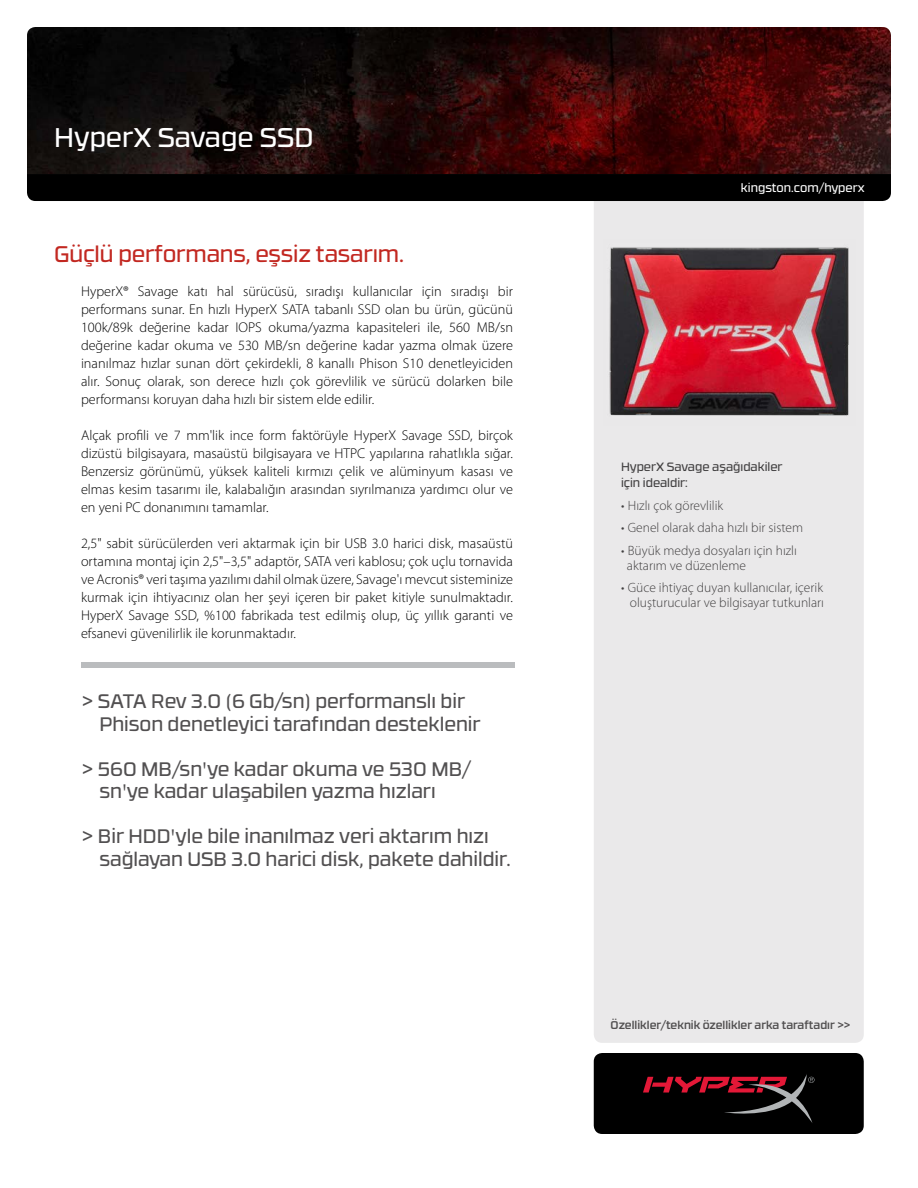
<style>
.page{position:relative;width:918px;height:1188px;background:#fff}
.page>*{position:absolute;margin:0;border:0;box-sizing:border-box;transform-origin:0 0}
.t1{font:27px "RB No 3.1";color:#fff}
.t2{font:22.5px "RB No 3.1";letter-spacing:-.005em;color:#c22821}
.t3{font:19.5px/22.5px "RB No 3.1";color:#525051}
.t4{font:300 14.25px/18px "Myriad Pro";color:#000;text-align:justify}
.t5{font:300 13.5px/15px "Myriad Pro";color:#413f40}
.t6{font:12px/16.2px "RB No 3.1";color:#413f40}
.t7{font:12px "RB No 3.1";color:#fff}
.t8{font:500 11.25px "RB No 3.1";color:#525051}
</style>
<div class="page">
<div style="left:594px;top:201px;width:270px;height:842px;background:#eae9ea"></div>
<div style="left:594px;top:1053px;width:270px;height:81px;background:#000;border-radius:8px"></div>
<svg style="left:643px;top:1074px;width:172px;height:49px"></svg>
<img style="left:27px;top:27px;width:864px;height:147px">
<div style="left:27px;top:174px;width:864px;height:27px;background:#000"></div>
<img style="left:603px;top:240px;width:253px;height:186px">
<div style="left:82px;top:662px;width:433px;height:6px;background:#babcbe"></div>
<h1 class="t1" style="left:54px;top:117px;width:261px">HyperX Savage SSD</h1>
<h2 class="t2" style="left:54px;top:238px;width:352px">Güçlü performans, eşsiz tasarım.</h2>
<p class="t4" style="left:81px;top:282px;width:434px">HyperX® Savage katı hal sürücüsü, sıradışı kullanıcılar için sıradışı bir performans sunar. En hızlı HyperX SATA tabanlı SSD olan bu ürün, gücünü 100k/89k değerine kadar IOPS okuma/yazma kapasiteleri ile, 560 MB/sn değerine kadar okuma ve 530 MB/sn değerine kadar yazma olmak üzere inanılmaz hızlar sunan dört çekirdekli, 8 kanallı Phison S10 denetleyiciden alır. Sonuç olarak, son derece hızlı çok görevlilik ve sürücü dolarken bile performansı koruyan daha hızlı bir sistem elde edilir.</p>
<p class="t4" style="left:81px;top:426px;width:434px">Alçak profili ve 7 mm'lik ince form faktörüyle HyperX Savage SSD, birçok dizüstü bilgisayara, masaüstü bilgisayara ve HTPC yapılarına rahatlıkla sığar.<br>Benzersiz görünümü, yüksek kaliteli kırmızı çelik ve alüminyum kasası ve elmas kesim tasarımı ile, kalabalığın arasından sıyrılmanıza yardımcı olur ve en yeni PC donanımını tamamlar.</p>
<p class="t4" style="left:81px;top:534px;width:434px">2,5" sabit sürücülerden veri aktarmak için bir USB 3.0 harici disk, masaüstü ortamına montaj için 2,5"–3,5" adaptör, SATA veri kablosu; çok uçlu tornavida ve Acronis® veri taşıma yazılımı dahil olmak üzere, Savage'ı mevcut sisteminize kurmak için ihtiyacınız olan her şeyi içeren bir paket kitiyle sunulmaktadır.<br>HyperX Savage SSD, %100 fabrikada test edilmiş olup, üç yıllık garanti ve efsanevi güvenilirlik ile korunmaktadır.</p>
<h3 class="t3" style="left:99px;top:689px;width:383px;text-indent:-17px">&gt; SATA Rev 3.0 (6 Gb/sn) performanslı bir<br>Phison denetleyici tarafından desteklenir</h3>
<h3 class="t3" style="left:99px;top:756px;width:374px;text-indent:-17px">&gt; 560 MB/sn'ye kadar okuma ve 530 MB/ sn'ye kadar ulaşabilen yazma hızları</h3>
<h3 class="t3" style="left:99px;top:824px;width:413px;text-indent:-17px">&gt; Bir HDD'yle bile inanılmaz veri aktarım hızı sağlayan USB 3.0 harici disk, pakete dahildir.</h3>
<p class="t7" style="left:741px;top:178px;width:125px">kingston.com/hyperx</p>
<p class="t6" style="left:621px;top:458px;width:163px">HyperX Savage aşağıdakiler için idealdir:</p>
<p class="t5" style="left:621px;top:498px;width:104px">• Hızlı çok görevlilik</p>
<p class="t5" style="left:621px;top:520px;width:184px">• Genel olarak daha hızlı bir sistem</p>
<p class="t5" style="left:627px;top:543px;width:172px;text-indent:-6px">• Büyük medya dosyaları için hızlı aktarım ve düzenleme</p>
<p class="t5" style="left:621px;top:580px;width:205px;text-align:right">• Güce ihtiyaç duyan kullanıcılar, içerik oluşturucular ve bilgisayar tutkunları</p>
<p class="t8" style="left:611px;top:1017px;width:241px">Özellikler/teknik özellikler arka taraftadır &gt;&gt;</p>
</div>
